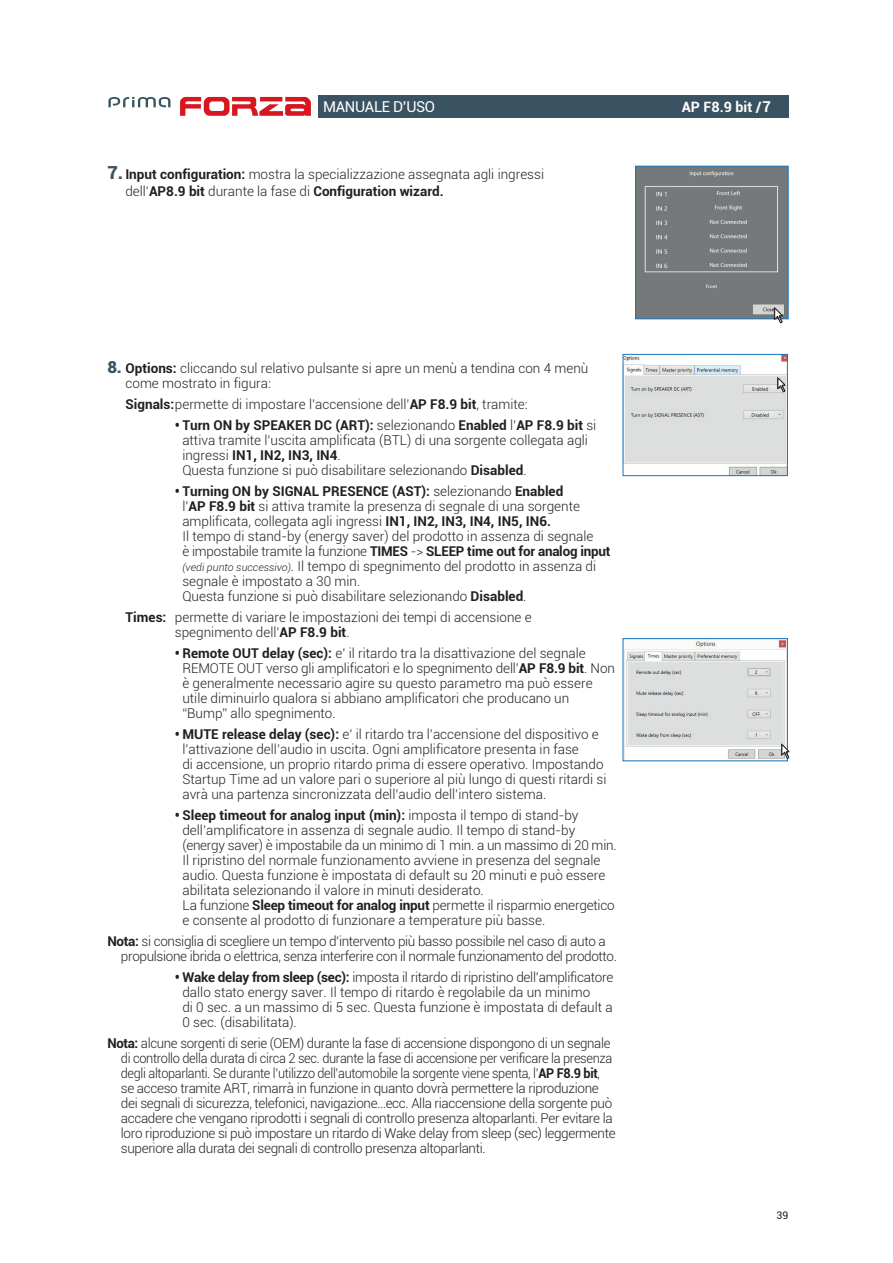
<style>
.page{position:relative;width:893px;height:1263px;background:#fff}
.page>*{position:absolute;margin:0;border:0;box-sizing:border-box;transform-origin:0 0}
.t1{font:15px "Roboto";letter-spacing:-.025em;color:#fff}
.t2{font:700 14.25px "Roboto";color:#fff}
.t3{font:300 13.5px/15px "Roboto";color:#231f20}
.t4{font:300 13.5px/15px "Roboto";letter-spacing:-.025em;color:#231f20}
.t5{font:10.5px "Roboto";color:#231f20}
.s1{font-size:15px}
.s2{font-weight:900;font-size:18px;color:#3b5262}
.s3{font-weight:700}
.s4{font-weight:900;font-size:16.5px;color:#3b5262}
.s5{font-weight:900}
.s6{font-style:italic;font-size:10.5px}
.s7{font-style:italic}
</style>
<div class="page">
<div style="left:318px;top:95px;width:470px;height:22px;background:#3b5262"></div>
<svg style="left:108px;top:97px;width:62px;height:10px"></svg>
<svg style="left:180px;top:97px;width:131px;height:19px"></svg>
<img style="left:637px;top:168px;width:149px;height:149px">
<div style="left:635px;top:166px;width:153px;height:153px;border:1px solid #1776bd"></div>
<svg style="left:774px;top:307px;width:9px;height:16px"></svg>
<img style="left:625px;top:356px;width:161px;height:118px">
<div style="left:623px;top:354px;width:165px;height:122px;border:1px solid #1776bd"></div>
<svg style="left:777px;top:377px;width:9px;height:15px"></svg>
<img style="left:625px;top:640px;width:161px;height:119px">
<div style="left:623px;top:638px;width:165px;height:123px;border:1px solid #1776bd"></div>
<svg style="left:781px;top:743px;width:9px;height:16px"></svg>
<p class="t1" style="left:323px;top:96px;width:113px">MANUALE D’USO</p>
<p class="t2" style="left:682px;top:96px;width:90px">AP F8.9 bit /<span class="s1">7</span></p>
<p class="t3" style="left:125px;top:166px;width:420px;line-height:16.2px;text-indent:-18px"><span class="s2">7.</span> <span class="s3">Input configuration:</span> mostra la specializzazione assegnata agli ingressi dell’<span class="s3">AP8.9 bit</span> durante la fase di <span class="s3">Configuration wizard.</span></p>
<p class="t3" style="left:126px;top:360px;width:464px;text-indent:-18px"><span class="s4">8.</span> <span class="s3">Options:</span> cliccando sul relativo pulsante si apre un menù a tendina con 4 menù come mostrato in figura:</p>
<p class="t3" style="left:126px;top:396px;width:404px"><span class="s3">Signals:</span>permette di impostare l’accensione dell’<span class="s3">AP F8.9 bit</span>, tramite:</p>
<p class="t3" style="left:182px;top:417px;width:415px;text-indent:-8px"><span class="s5">•</span> <span class="s3">Turn ON by SPEAKER DC (ART):</span> selezionando <span class="s3">Enabled</span> l’<span class="s3">AP F8.9 bit</span> si attiva tramite l’uscita amplificata (BTL) di una sorgente collegata agli ingressi <span class="s3">IN1, IN2, IN3, IN4</span>.<br>Questa funzione si può disabilitare selezionando <span class="s3">Disabled</span>.</p>
<p class="t3" style="left:182px;top:483px;width:430px;text-indent:-7px"><span class="s5">•</span> <span class="s3">Turning ON by SIGNAL PRESENCE (AST):</span> selezionando <span class="s3">Enabled<br></span>l’<span class="s3">AP F8.9 bit</span> si attiva tramite la presenza di segnale di una sorgente amplificata, collegata agli ingressi <span class="s3">IN1, IN2, IN3, IN4, IN5, IN6.<br></span>Il tempo di stand-by (energy saver) del prodotto in assenza di segnale<br>è impostabile tramite la funzione <span class="s3">TIMES</span> -&gt; <span class="s3">SLEEP time out for analog input </span><span class="s6">(vedi punto successivo)</span><span class="s7">.</span> Il tempo di spegnimento del prodotto in assenza di segnale è impostato a 30 min.<br>Questa funzione si può disabilitare selezionando <span class="s3">Disabled</span>.</p>
<p class="t3" style="left:175px;top:609px;width:358px;text-indent:-49px"><span class="s3">Times:</span> permette di variare le impostazioni dei tempi di accensione e spegnimento dell’<span class="s3">AP F8.9 bit</span>.</p>
<p class="t3" style="left:182px;top:645px;width:434px;text-indent:-8px"><span class="s5">•</span> <span class="s3">Remote OUT delay (sec):</span> e’ il ritardo tra la disattivazione del segnale REMOTE OUT verso gli amplificatori e lo spegnimento dell’<span class="s3">AP F8.9 bit</span>. Non è generalmente necessario agire su questo parametro ma può essere utile diminuirlo qualora si abbiano amplificatori che producano un “Bump” allo spegnimento.</p>
<p class="t3" style="left:182px;top:726px;width:425px;text-indent:-8px"><span class="s5">•</span> <span class="s3">MUTE release delay (sec):</span> e’ il ritardo tra l’accensione del dispositivo e l’attivazione dell’audio in uscita. Ogni amplificatore presenta in fase<br>di accensione, un proprio ritardo prima di essere operativo. Impostando Startup Time ad un valore pari o superiore al più lungo di questi ritardi si avrà una partenza sincronizzata dell’audio dell’intero sistema.</p>
<p class="t3" style="left:182px;top:807px;width:436px;text-indent:-8px"><span class="s5">•</span> <span class="s3">Sleep timeout for analog input (min):</span> imposta il tempo di stand-by dell’amplificatore in assenza di segnale audio. Il tempo di stand-by (energy saver) è impostabile da un minimo di 1 min. a un massimo di 20 min.<br>Il ripristino del normale funzionamento avviene in presenza del segnale audio. Questa funzione è impostata di default su 20 minuti e può essere abilitata selezionando il valore in minuti desiderato.<br>La funzione <span class="s3">Sleep timeout for analog input</span> permette il risparmio energetico e consente al prodotto di funzionare a temperature più basse.</p>
<p class="t4" style="left:121px;top:933px;width:498px;text-indent:-14px"><span class="s3">Nota:</span> si consiglia di scegliere un tempo d’intervento più basso possibile nel caso di auto a propulsione ibrida o elettrica, senza interferire con il normale funzionamento del prodotto.</p>
<p class="t3" style="left:182px;top:969px;width:432px;text-indent:-8px"><span class="s5">•</span> <span class="s3">Wake delay from sleep (sec):</span> imposta il ritardo di ripristino dell’amplificatore dallo stato energy saver. Il tempo di ritardo è regolabile da un minimo<br>di 0 sec. a un massimo di 5 sec. Questa funzione è impostata di default a 0 sec. (disabilitata).</p>
<p class="t4" style="left:121px;top:1035px;width:496px;text-indent:-13px"><span class="s3">Nota:</span> alcune sorgenti di serie (OEM) durante la fase di accensione dispongono di un segnale di controllo della durata di circa 2 sec. durante la fase di accensione per verificare la presenza degli altoparlanti. Se durante l’utilizzo dell’automobile la sorgente viene spenta, l’<span class="s3">AP F8.9 bit</span>, se acceso tramite ART, rimarrà in funzione in quanto dovrà permettere la riproduzione dei segnali di sicurezza, telefonici, navigazione…ecc. Alla riaccensione della sorgente può accadere che vengano riprodotti i segnali di controllo presenza altoparlanti. Per evitare la loro riproduzione si può impostare un ritardo di Wake delay from sleep (sec) leggermente superiore alla durata dei segnali di controllo presenza altoparlanti.</p>
<p class="t5" style="left:776px;top:1208px;width:13px">39</p>
</div>
